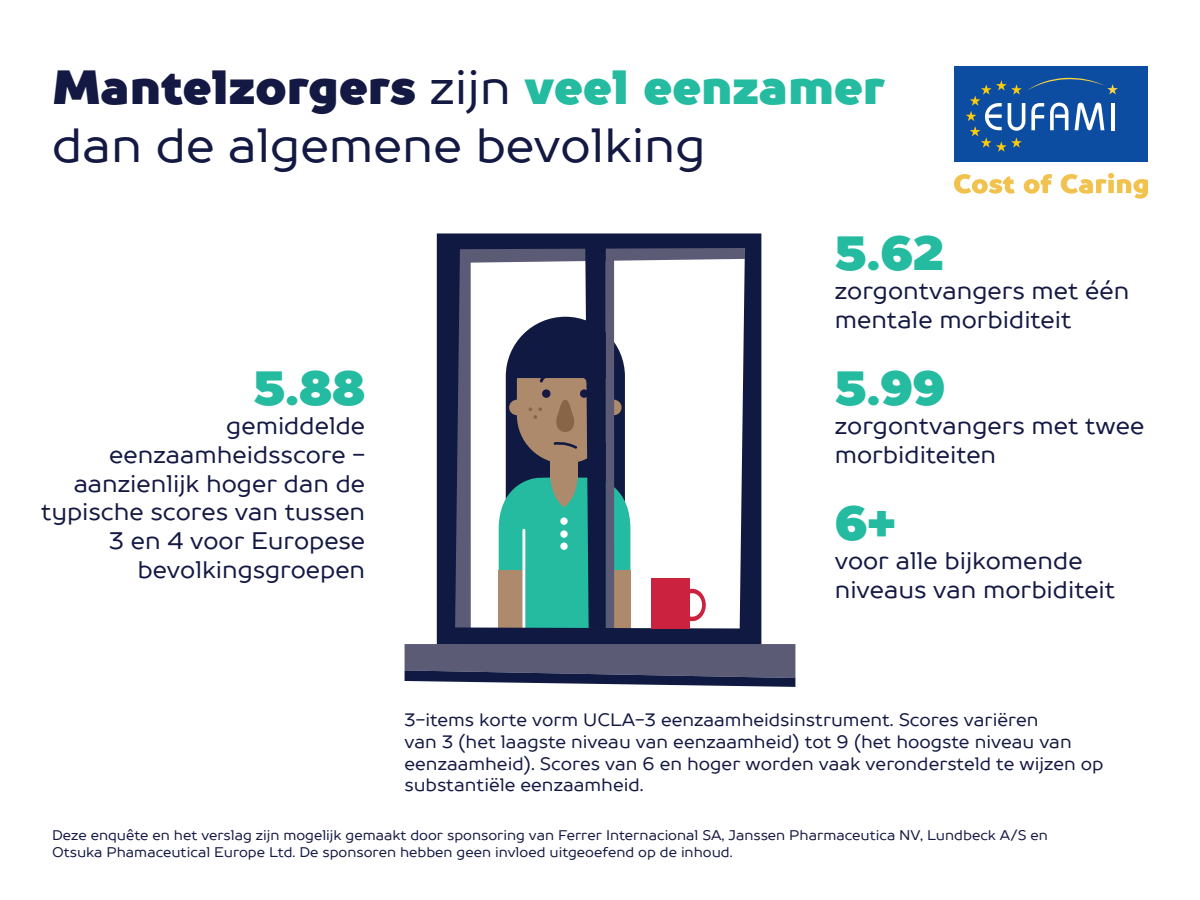
<style>
.page{position:relative;width:1200px;height:900px;background:#fff}
.page>*{position:absolute;margin:0;border:0;box-sizing:border-box;transform-origin:0 0}
.t1{font:48px/57.6px "TT Prosto Sans";color:#131943}
.t2{font:900 48px "TT Prosto Sans";color:#24bba1}
.t3{font:24px/28.8px "TT Prosto Sans";color:#131943}
.t4{font:18px/21.6px "TT Prosto Sans";color:#131943}
.t5{font:14px/16.8px "TT Prosto Sans";color:#131943}
.s1{font-weight:900}
.s2{font-weight:900;color:#24bba1}
</style>
<div class="page">
<div style="left:954px;top:67px;width:194px;height:95px;background:#0d4da1"></div>
<svg style="left:966px;top:78px;width:152px;height:74px"></svg>
<svg style="left:954px;top:174px;width:61px;height:20px"></svg>
<svg style="left:1024px;top:174px;width:28px;height:20px"></svg>
<svg style="left:1061px;top:173px;width:87px;height:26px"></svg>
<div style="left:437px;top:233px;width:324px;height:15px;background:#101941"></div>
<svg style="left:405px;top:248px;width:390px;height:439px"></svg>
<h1 class="t1" style="left:52px;top:58px;width:835px"><span class="s1">Mantelzorgers</span> zijn <span class="s2">veel eenzamer </span>dan de algemene bevolking</h1>
<h1 class="t2" style="left:253px;top:355px;width:113px">5.88</h1>
<p class="t3" style="left:41px;top:411px;width:326px;text-align:right">gemiddelde eenzaamheidsscore - aanzienlijk hoger dan de typische scores van tussen<br>3 en 4 voor Europese bevolkingsgroepen</p>
<h1 class="t2" style="left:835px;top:220px;width:112px">5.62</h1>
<p class="t3" style="left:835px;top:276px;width:296px">zorgontvangers met één mentale morbiditeit</p>
<h1 class="t2" style="left:835px;top:355px;width:112px">5.99</h1>
<p class="t3" style="left:835px;top:411px;width:311px">zorgontvangers met twee morbiditeiten</p>
<h1 class="t2" style="left:835px;top:490px;width:62px">6+</h1>
<p class="t3" style="left:835px;top:546px;width:282px">voor alle bijkomende niveaus van morbiditeit</p>
<p class="t4" style="left:405px;top:709px;width:701px">3-items korte vorm UCLA-3 eenzaamheidsinstrument. Scores variëren<br>van 3 (het laagste niveau van eenzaamheid) tot 9 (het hoogste niveau van eenzaamheid). Scores van 6 en hoger worden vaak verondersteld te wijzen op substantiële eenzaamheid.</p>
<p class="t5" style="left:52px;top:827px;width:997px">Deze enquête en het verslag zijn mogelijk gemaakt door sponsoring van Ferrer Internacional SA, Janssen Pharmaceutica NV, Lundbeck A/S en<br>Otsuka Phamaceutical Europe Ltd. De sponsoren hebben geen invloed uitgeoefend op de inhoud.</p>
</div>
